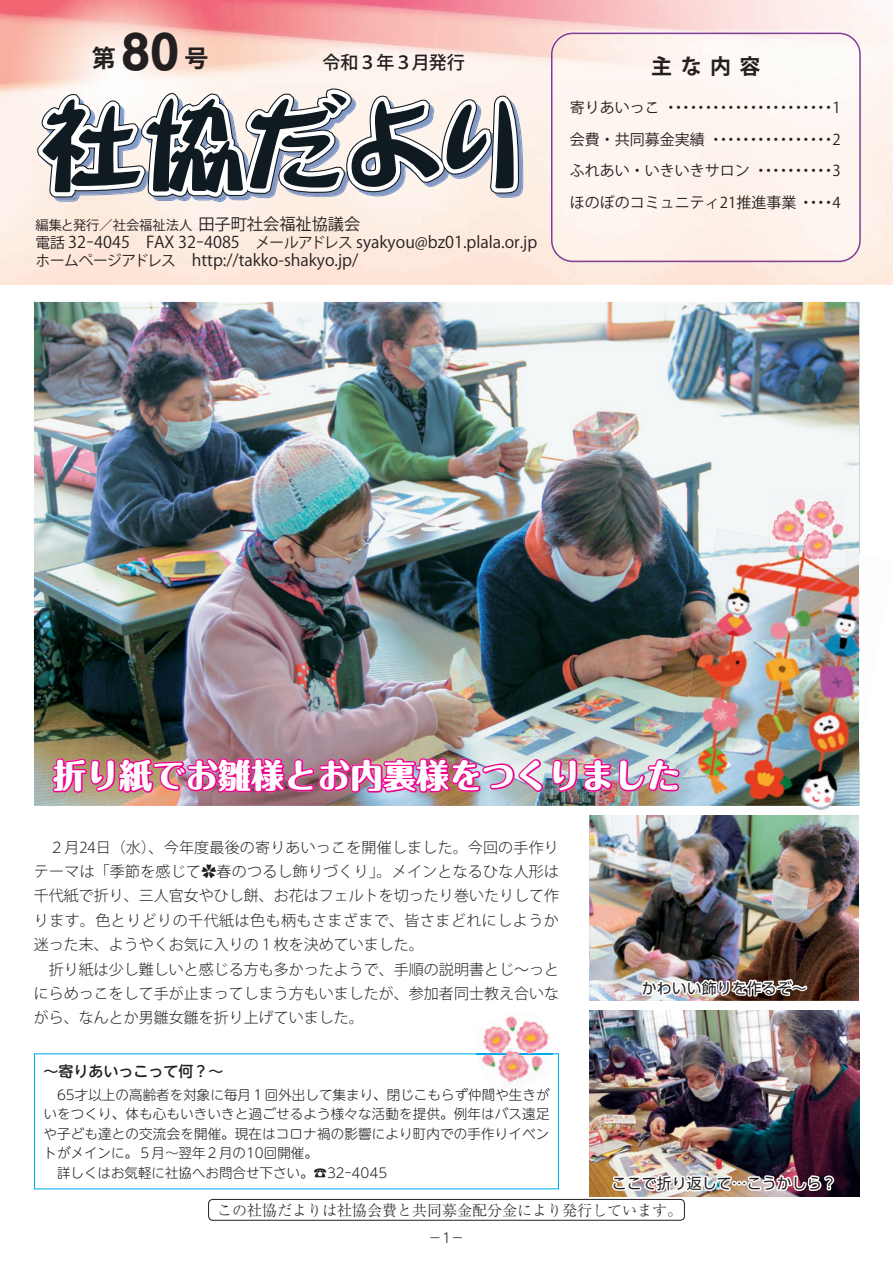
<style>
.page{position:relative;width:893px;height:1263px;background:#fff}
.page>*{position:absolute;margin:0;border:0;box-sizing:border-box;transform-origin:0 0}
.t1{font:103.5px "DF Fuun Std W12";letter-spacing:-.035em;color:#101a21}
.t2{font:800 33px "Maru Fo Pro";color:#fff}
.t3{font:700 24px "Koz Go Pro";color:#231f20}
.t4{font:700 21px "Koz Go Pro";color:#231f20}
.t5{font:500 18px "Koz Go Pro";color:#231f20}
.t6{font:16.2px/18px "Koz Go Pro";color:#231f20}
.t7{font:300 15px/24.5px "Koz Go Pro";color:#231f20}
.t8{font:15px/31.5px "Koz Go Pro";color:#231f20;text-align:justify}
.t9{font:300 15px "Ryumin Pro";color:#231f20}
.t10{font:15px "UD Shin Go Pro";color:#231f20}
.t11{font:500 15px "UD Shin M Go Pro";color:#231f20}
.t12{font:300 13.5px/19.5px "UD Shin M Go Pro";letter-spacing:.005em;color:#231f20}
.t13{font:300 13.5px "UD Shin Go Pro";color:#231f20}
.t14{font:13.2px "Koz Go Pro";color:#231f20}
.s1{font-family:"Shin M Go Pro";font-size:45px}
.s2{font-size:16.2px}
.s3{font-size:14.7px}
</style>
<div class="page">
<svg style="left:34px;top:1053px;width:525px;height:136px"></svg>
<img style="left:747px;top:302px;width:112px;height:227px">
<img style="left:34px;top:302px;width:713px;height:504px">
<img style="left:589px;top:815px;width:270px;height:186px">
<img style="left:589px;top:1010px;width:270px;height:186px">
<img style="left:611px;top:1172px;width:225px;height:23px">
<img style="left:639px;top:976px;width:171px;height:23px">
<img style="left:809px;top:585px;width:51px;height:226px">
<img style="left:699px;top:529px;width:160px;height:105px">
<img style="left:680px;top:634px;width:179px;height:137px">
<img style="left:671px;top:740px;width:185px;height:66px">
<img style="left:798px;top:815px;width:51px;height:8px">
<img style="left:52px;top:758px;width:627px;height:35px">
<img style="left:671px;top:760px;width:7px;height:9px">
<img style="left:671px;top:769px;width:7px;height:22px">
<img style="left:770px;top:495px;width:76px;height:43px">
<img style="left:770px;top:538px;width:76px;height:30px">
<img style="left:483px;top:1016px;width:59px;height:33px">
<img style="left:487px;top:1026px;width:62px;height:27px">
<img style="left:528px;top:1054px;width:25px;height:31px">
<img style="left:476px;top:1054px;width:52px;height:33px">
<img style="left:490px;top:1087px;width:32px;height:2px">
<img style="left:476px;top:1053px;width:77px;height:1px">
<img style="left:0;top:0;width:893px;height:285px">
<img style="left:552px;top:31px;width:308px;height:228px">
<div style="left:551px;top:33px;width:310px;height:229px;border:2px solid #7e3e98;border-radius:21px"></div>
<svg style="left:32px;top:58px;width:492px;height:205px"></svg>
<div style="left:208px;top:1199px;width:477px;height:21px;border:1px solid #231f20;border-radius:4px"></div>
<h3 class="t3" style="left:92px;top:43px;width:118px">第<span class="s1">80</span>号</h3>
<p class="t5" style="left:322px;top:51px;width:144px">令和３年３月発行</p>
<h1 class="t1" style="left:39px;top:89px;width:497px">社協だより</h1>
<p class="t14" style="left:35px;top:217px;width:326px">編集と発行／社会福祉法人 <span class="s2">田子町社会福祉協議会</span></p>
<p class="t6" style="left:35px;top:234px;width:503px"><span class="s3">電話</span> 32－4045　FAX 32－4085　<span class="s3">メールアドレス</span> syakyou@bz01.plala.or.jp<span class="s3">ホームページアドレス</span>　http://takko-shakyo.jp/</p>
<h3 class="t4" style="left:651px;top:53px;width:111px">主な内容</h3>
<p class="t8" style="left:570px;top:92px;width:272px">寄りあいっこ・・・・・・・・・・・・・・・・・・・・・・1会費・共同募金実績・・・・・・・・・・・・・・・・2ふれあい・いきいきサロン・・・・・・・・・・3ほのぼのコミュニティ21推進事業・・・・4</p>
<h2 class="t2" style="left:53px;top:749px;width:629px">折り紙でお雛様とお内裏様をつくりました</h2>
<p class="t7" style="left:34px;top:835px;width:527px">　２月24日（水）、今年度最後の寄りあいっこを開催しました。今回の手作りテーマは「季節を感じて✿春のつるし飾りづくり」。メインとなるひな人形は千代紙で折り、三人官女やひし餅、お花はフェルトを切ったり巻いたりして作ります。色とりどりの千代紙は色も柄もさまざまで、皆さまどれにしようか迷った末、ようやくお気に入りの１枚を決めていました。<br>　折り紙は少し難しいと感じる方も多かったようで、手順の説明書とじ～っとにらめっこをして手が止まってしまう方もいましたが、参加者同士教え合いながら、なんとか男雛女雛を折り上げていました。</p>
<p class="t11" style="left:44px;top:1059px;width:181px">～寄りあいっこって何？～</p>
<p class="t12" style="left:44px;top:1084px;width:508px">　65才以上の高齢者を対象に毎月１回外出して集まり、閉じこもらず仲間や生きがいをつくり、体も心もいきいきと過ごせるよう様々な活動を提供。例年はバス遠足や子ども達との交流会を開催。現在はコロナ禍の影響により町内での手作りイベントがメインに。５月～翌年２月の10回開催。<br>　詳しくはお気軽に社協へお問合せ下さい。☎32-4045</p>
<p class="t10" style="left:642px;top:976px;width:166px">かわいい飾りを作るぞ～</p>
<p class="t10" style="left:612px;top:1171px;width:226px">ここで折り返して…こうかしら？</p>
<p class="t9" style="left:217px;top:1198px;width:466px">この社協だよりは社協会費と共同募金配分金により発行しています。</p>
<p class="t13" style="left:429px;top:1227px;width:37px">－1－</p>
</div>
